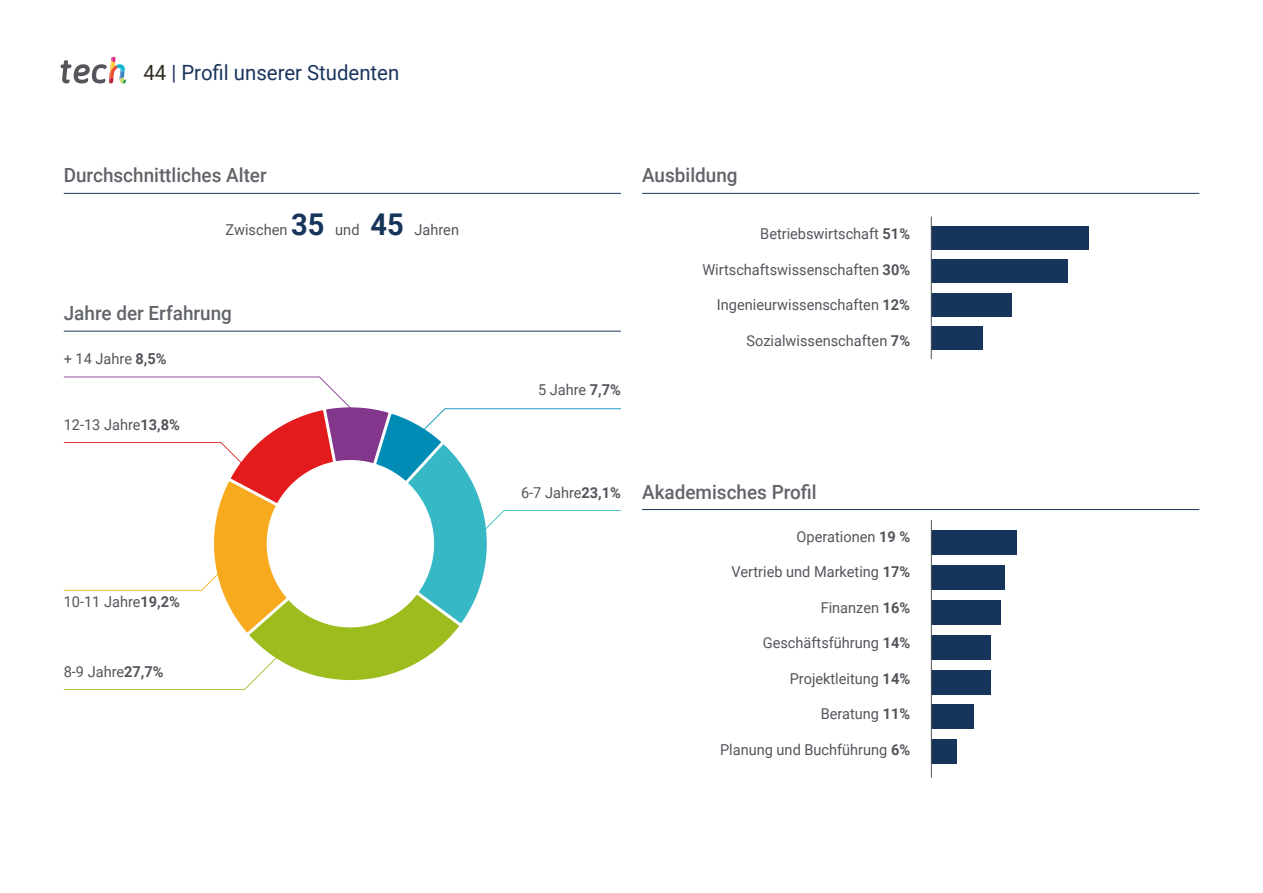
<style>
.page{position:relative;width:1263px;height:893px;background:#fff}
.page>*{position:absolute;margin:0;border:0;box-sizing:border-box;transform-origin:0 0}
.t1{font:21px "Roboto";color:#1a355c}
.t2{font:500 19.5px "Roboto";color:#61646a}
.t3{font:15px "Roboto";color:#52555b}
.s1{color:#312e20}
.s2{font-weight:700;font-size:30px;color:#17355b}
.s3{font-weight:700}
</style>
<div class="page">
<svg style="left:61px;top:57px;width:65px;height:27px"></svg>
<hr style="left:64px;top:193px;width:557px;height:1px;background:#17355b">
<hr style="left:64px;top:331px;width:557px;height:1px;background:#17355b">
<svg style="left:64px;top:377px;width:557px;height:313px"></svg>
<hr style="left:642px;top:193px;width:557px;height:1px;background:#17355b">
<div style="left:931px;top:226px;width:158px;height:24px;background:#17355b"></div>
<div style="left:931px;top:259px;width:136px;height:24px;background:#17355b"></div>
<div style="left:931px;top:293px;width:81px;height:23px;background:#17355b"></div>
<div style="left:931px;top:326px;width:51px;height:24px;background:#17355b"></div>
<hr style="left:931px;top:217px;width:1px;height:142px;background:#52555b">
<hr style="left:642px;top:509px;width:557px;height:1px;background:#17355b">
<div style="left:931px;top:530px;width:85px;height:25px;background:#17355b"></div>
<div style="left:931px;top:565px;width:74px;height:25px;background:#17355b"></div>
<div style="left:931px;top:600px;width:69px;height:25px;background:#17355b"></div>
<div style="left:931px;top:635px;width:60px;height:25px;background:#17355b"></div>
<div style="left:931px;top:670px;width:60px;height:24px;background:#17355b"></div>
<div style="left:931px;top:705px;width:43px;height:24px;background:#17355b"></div>
<div style="left:931px;top:739px;width:26px;height:25px;background:#17355b"></div>
<hr style="left:931px;top:520px;width:1px;height:258px;background:#52555b">
<h1 class="t1" style="left:144px;top:57px;width:257px"><span class="s1">44</span> | Profil unserer Studenten</h1>
<h2 class="t2" style="left:64px;top:161px;width:204px">Durchschnittliches Alter</h2>
<p class="t3" style="left:226px;top:219px;width:235px">Zwischen <span class="s2">35</span> und <span class="s2">45</span> Jahren</p>
<h2 class="t2" style="left:64px;top:300px;width:170px">Jahre der Erfahrung</h2>
<p class="t3" style="left:64px;top:348px;width:104px">+ 14 Jahre <span class="s3">8,5%</span></p>
<p class="t3" style="left:64px;top:414px;width:118px">12-13 Jahre<span class="s3">13,8%</span></p>
<p class="t3" style="left:64px;top:592px;width:118px">10-11 Jahre<span class="s3">19,2%</span></p>
<p class="t3" style="left:64px;top:661px;width:101px">8-9 Jahre<span class="s3">27,7%</span></p>
<p class="t3" style="left:538px;top:379px;width:84px">5 Jahre <span class="s3">7,7%</span></p>
<h2 class="t2" style="left:642px;top:161px;width:97px">Ausbildung</h2>
<p class="t3" style="left:760px;top:224px;width:151px">Betriebswirtschaft <span class="s3">51%</span></p>
<p class="t3" style="left:702px;top:259px;width:209px">Wirtschaftswissenschaften <span class="s3">30%</span></p>
<p class="t3" style="left:717px;top:295px;width:195px">Ingenieurwissenschaften <span class="s3">12%</span></p>
<p class="t3" style="left:746px;top:330px;width:165px">Sozialwissenschaften <span class="s3">7%</span></p>
<p class="t3" style="left:521px;top:482px;width:101px">6-7 Jahre<span class="s3">23,1%</span></p>
<h2 class="t2" style="left:642px;top:478px;width:176px">Akademisches Profil</h2>
<p class="t3" style="left:797px;top:526px;width:115px">Operationen <span class="s3">19 %</span></p>
<p class="t3" style="left:732px;top:561px;width:180px">Vertrieb und Marketing <span class="s3">17%</span></p>
<p class="t3" style="left:821px;top:597px;width:91px">Finanzen <span class="s3">16%</span></p>
<p class="t3" style="left:763px;top:632px;width:149px">Geschäftsführung <span class="s3">14%</span></p>
<p class="t3" style="left:790px;top:668px;width:122px">Projektleitung <span class="s3">14%</span></p>
<p class="t3" style="left:821px;top:703px;width:91px">Beratung <span class="s3">11%</span></p>
<p class="t3" style="left:720px;top:739px;width:191px">Planung und Buchführung <span class="s3">6%</span></p>
</div>
